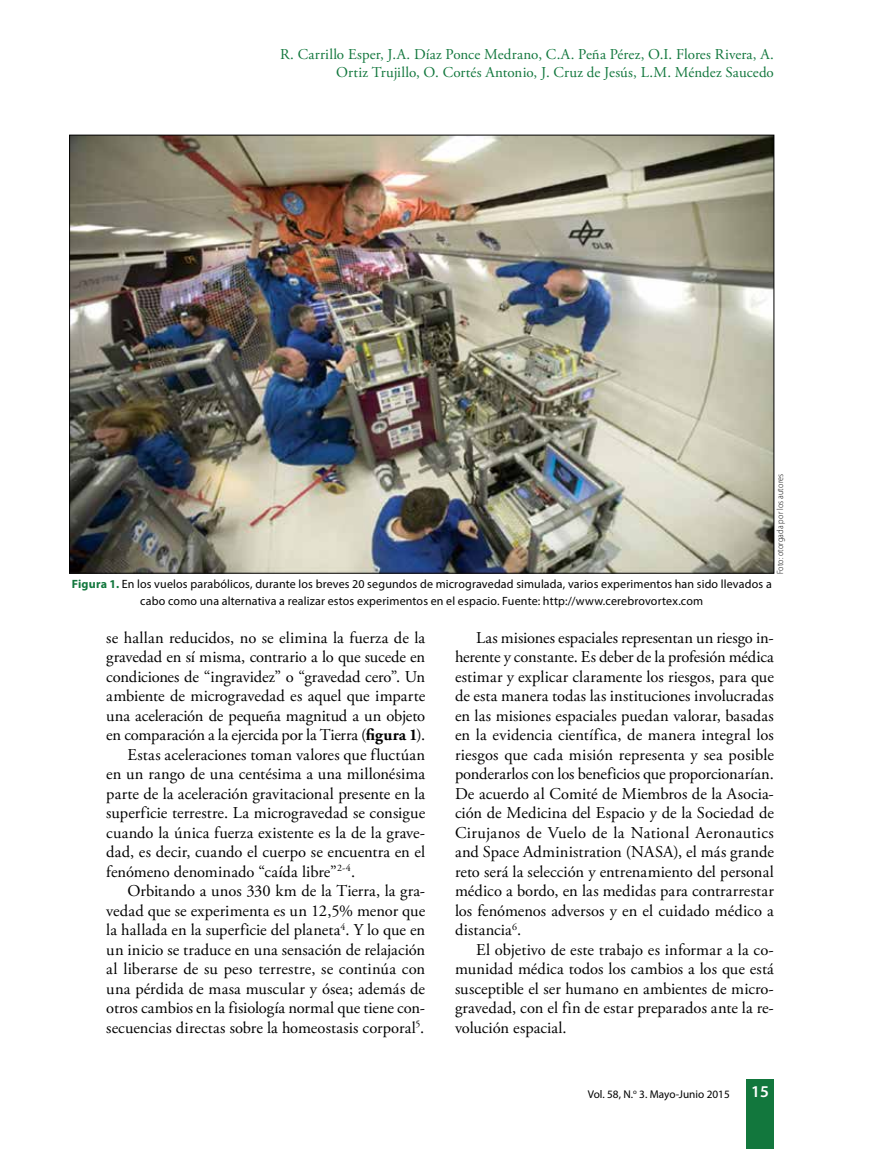
<style>
.page{position:relative;width:893px;height:1149px;background:#fff}
.page>*{position:absolute;margin:0;border:0;box-sizing:border-box;transform-origin:0 0}
.t1{font:16.5px/19.5px "Adobe Garamond Pro";color:#000;text-align:justify}
.t2{font:16.5px "Adobe Garamond Pro";letter-spacing:-.02em;color:#000}
.t3{font:600 16.5px "Myriad Pro";color:#fff}
.t4{font:15px/18px "Adobe Garamond Pro";color:#12773d;text-align:right}
.t5{font:12px/16.5px "Myriad Pro";letter-spacing:.01em;color:#000;text-align:center}
.t6{font:11.25px "Myriad Pro";color:#000}
.t7{font:300 9px "Myriad Pro";letter-spacing:.015em;color:#000;scale:.9 1}
.s1{font-weight:700;color:#12773d}
.s2{font-weight:700}
</style>
<div class="page">
<div style="left:746px;top:1078px;width:28px;height:70px;background:#12773d"></div>
<img style="left:71px;top:137px;width:701px;height:434px">
<p class="t4" style="left:280px;top:45px;width:495px">R. Carrillo Esper, J.A. Díaz Ponce Medrano, C.A. Peña Pérez, O.I. Flores Rivera, A.<br>Ortiz Trujillo, O. Cortés Antonio, J. Cruz de Jesús, L.M. Méndez Saucedo</p>
<p class="t7" style="left:775px;top:574px;width:113px;rotate:-90deg">Foto: otorgada por los autores</p>
<p class="t5" style="left:72px;top:575px;width:701px"><span class="s1">Figura 1.</span> En los vuelos parabólicos, durante los breves 20 segundos de microgravedad simulada, varios experimentos han sido llevados a cabo como una alternativa a realizar estos experimentos en el espacio. Fuente: http://www.cerebrovortex.com</p>
<p class="t1" style="left:106px;top:628px;width:320px">se hallan reducidos, no se elimina la fuerza de la</p>
<p class="t1" style="left:106px;top:647px;width:320px">gravedad en sí misma, contrario a lo que sucede en</p>
<p class="t1" style="left:106px;top:667px;width:320px">condiciones de “ingravidez” o “gravedad cero”. Un</p>
<p class="t1" style="left:106px;top:686px;width:320px">ambiente de microgravedad es aquel que imparte</p>
<p class="t1" style="left:106px;top:706px;width:320px">una aceleración de pequeña magnitud a un objeto</p>
<p class="t2" style="left:106px;top:724px;width:320px">en comparación a la ejercida por la Tierra (<span class="s2">figura 1</span>).</p>
<p class="t1" style="left:128px;top:745px;width:299px">Estas aceleraciones toman valores que fluctúan</p>
<p class="t1" style="left:106px;top:764px;width:321px">en un rango de una centésima a una millonésima</p>
<p class="t1" style="left:106px;top:784px;width:321px">parte de la aceleración gravitacional presente en la</p>
<p class="t1" style="left:106px;top:803px;width:320px">superficie terrestre. La microgravedad se consigue</p>
<p class="t1" style="left:106px;top:823px;width:320px">cuando la única fuerza existente es la de la grave-</p>
<p class="t1" style="left:106px;top:842px;width:320px">dad, es decir, cuando el cuerpo se encuentra en el</p>
<p class="t1" style="left:106px;top:862px;width:250px">fenómeno denominado “caída libre”<sup>2-4</sup>.</p>
<p class="t1" style="left:128px;top:881px;width:299px">Orbitando a unos 330 km de la Tierra, la gra-</p>
<p class="t1" style="left:106px;top:901px;width:320px">vedad que se experimenta es un 12,5% menor que</p>
<p class="t1" style="left:106px;top:920px;width:320px">la hallada en la superficie del planeta<sup>4</sup>. Y lo que en</p>
<p class="t1" style="left:106px;top:940px;width:320px">un inicio se traduce en una sensación de relajación</p>
<p class="t1" style="left:106px;top:959px;width:320px">al liberarse de su peso terrestre, se continúa con</p>
<p class="t1" style="left:106px;top:979px;width:320px">una pérdida de masa muscular y ósea; además de</p>
<p class="t1" style="left:106px;top:998px;width:320px">otros cambios en la fisiología normal que tiene con-</p>
<p class="t1" style="left:106px;top:1018px;width:320px">secuencias directas sobre la homeostasis corporal<sup>5</sup>.</p>
<p class="t1" style="left:455px;top:628px;width:321px;text-indent:21px">Las misiones espaciales representan un riesgo in&shy;herente y constante. Es deber de la profesión médica estimar y explicar claramente los riesgos, para que de esta manera todas las instituciones involucradas en las misiones espaciales puedan valorar, basadas en la evidencia científica, de manera integral los riesgos que cada misión representa y sea posible ponderarlos con los beneficios que proporcionarían.<br>De acuerdo al Comité de Miembros de la Asocia&shy;ción de Medicina del Espacio y de la Sociedad de Cirujanos de Vuelo de la National Aeronautics and Space Administration (NASA), el más grande reto será la selección y entrenamiento del personal médico a bordo, en las medidas para contrarrestar los fenómenos adversos y en el cuidado médico a distancia<sup>6</sup>.</p>
<p class="t1" style="left:455px;top:940px;width:320px;text-indent:21px">El objetivo de este trabajo es informar a la co&shy;munidad médica todos los cambios a los que está susceptible el ser humano en ambientes de micro&shy;gravedad, con el fin de estar preparados ante la re&shy;volución espacial.</p>
<p class="t6" style="left:588px;top:1086px;width:143px">Vol. 58, N.<sup>o</sup> 3. Mayo-Junio 2015</p>
<p class="t3" style="left:751px;top:1080px;width:27px">1515</p>
</div>
